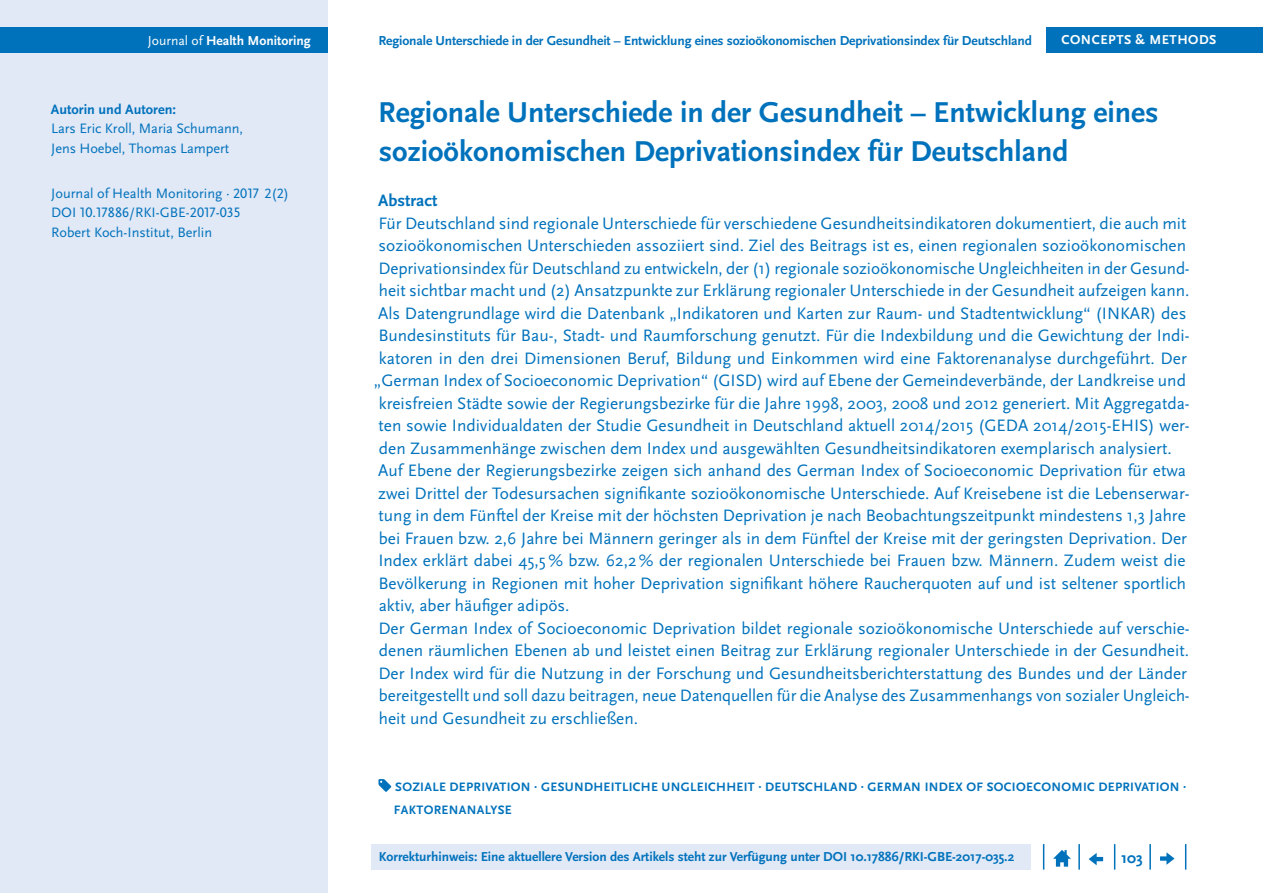
<style>
.page{position:relative;width:1263px;height:893px;background:#fff}
.page>*{position:absolute;margin:0;border:0;box-sizing:border-box;transform-origin:0 0}
.t1{font:700 30px/39px "Scala Sans Pro";color:#0072bc}
.Abstract{font:17.25px/22.5px "Scala Sans Pro";color:#0072bc}
.t2{font:700 17.25px "Scala Sans Pro";color:#0072bc}
.t3{font:700 15.75px "Scala Sans Pro";color:#0072bc}
.Box_Text{font:14.25px/19.5px "Scala Sans Pro";color:#0072bc}
.Box_Text-2{font:700 14.25px "Scala Sans Pro";color:#0072bc}
.t4{font:700 13.65px "Scala Sans Pro";letter-spacing:-.01em;color:#0072bc}
.t5{font:700 13.65px "Scala Sans Pro";color:#fff}
.t6{font:700 13.5px "Scala Sans Pro";letter-spacing:-.005em;color:#0072bc}
.t7{font:700 13.5px "Scala Sans Pro";letter-spacing:.04em;color:#fff}
.t8{font:700 12.75px/22.5px "Scala Sans Pro";letter-spacing:.025em;color:#0072bc}
.s1{font-weight:400}
</style>
<div class="page">
<div style="left:0;top:0;width:327px;height:893px;background:#e1e8f6"></div>
<div style="left:0;top:28px;width:327px;height:25px;background:#0072bc"></div>
<svg style="left:1185px;top:844px;width:1px;height:26px"></svg>
<hr style="left:1149px;top:844px;width:2px;height:26px;background:#0072bc">
<svg style="left:1114px;top:844px;width:1px;height:26px"></svg>
<hr style="left:1078px;top:844px;width:2px;height:26px;background:#0072bc">
<svg style="left:1043px;top:844px;width:1px;height:26px"></svg>
<svg style="left:1053px;top:850px;width:18px;height:17px"></svg>
<svg style="left:1089px;top:853px;width:14px;height:12px"></svg>
<svg style="left:1160px;top:852px;width:14px;height:13px"></svg>
<div style="left:1046px;top:28px;width:217px;height:25px;background:#0072bc"></div>
<svg style="left:378px;top:779px;width:13px;height:13px"></svg>
<div style="left:372px;top:844px;width:659px;height:25px;background:#e1e8f6"></div>
<p class="t5" style="left:148px;top:33px;width:164px"><span class="s1">Journal of</span> Health Monitoring</p>
<p class="t4" style="left:378px;top:33px;width:655px">Regionale Unterschiede in der Gesundheit – Entwicklung eines sozioökonomischen Deprivationsindex für Deutschland</p>
<p class="t7" style="left:1061px;top:32px;width:157px">CONCEPTS &amp; METHODS</p>
<p class="Box_Text-2" style="left:51px;top:101px;width:127px">Autorin und Autoren:</p>
<p class="Box_Text" style="left:51px;top:119px;width:193px">Lars Eric Kroll, Maria Schumann,</p>
<p class="Box_Text" style="left:51px;top:138px;width:180px">Jens Hoebel, Thomas Lampert</p>
<p class="Box_Text" style="left:51px;top:183px;width:239px">Journal of Health Monitoring · 2017 2(2)<br>DOI 10.17886/RKI-GBE-2017-035</p>
<p class="Box_Text" style="left:51px;top:222px;width:162px">Robert Koch-Institut, Berlin</p>
<h1 class="t1" style="left:378px;top:93px;width:782px">Regionale Unterschiede in der Gesundheit – Entwicklung eines sozioökonomischen Deprivationsindex für Deutschland</h1>
<h2 class="t2" style="left:378px;top:190px;width:61px">Abstract</h2>
<p class="Abstract" style="left:378px;top:212px;width:813px">Für Deutschland sind regionale Unterschiede für verschiedene Gesundheitsindikatoren dokumentiert, die auch mit sozioökonomischen Unterschieden assoziiert sind. Ziel des Beitrags ist es, einen regionalen sozioökonomischen Deprivationsindex für Deutschland zu entwickeln, der (1) regionale sozioökonomische Ungleichheiten in der Gesund&shy;heit sichtbar macht und (2) Ansatzpunkte zur Erklärung regionaler Unterschiede in der Gesundheit aufzeigen kann.</p>
<p class="Abstract" style="left:374px;top:302px;width:817px">Als Datengrundlage wird die Datenbank „Indikatoren und Karten zur Raum- und Stadtentwicklung“ (INKAR) des Bundesinstituts für Bau-, Stadt- und Raumforschung genutzt. Für die Indexbildung und die Gewichtung der Indi&shy;katoren in den drei Dimensionen Beruf, Bildung und Einkommen wird eine Faktorenanalyse durchgeführt. Der „German Index of Socioeconomic Deprivation“ (GISD) wird auf Ebene der Gemeindeverbände, der Landkreise und kreisfreien Städte sowie der Regierungsbezirke für die Jahre 1998, 2003, 2008 und 2012 generiert. Mit Aggregatda&shy;ten sowie Individualdaten der Studie Gesundheit in Deutschland aktuell 2014/2015 (GEDA 2014/2015-EHIS) wer&shy;den Zusammenhänge zwischen dem Index und ausgewählten Gesundheitsindikatoren exemplarisch analysiert.</p>
<p class="Abstract" style="left:378px;top:459px;width:813px">Auf Ebene der Regierungsbezirke zeigen sich anhand des German Index of Socioeconomic Deprivation für etwa zwei Drittel der Todesursachen signifikante sozioökonomische Unterschiede. Auf Kreisebene ist die Lebenserwar&shy;tung in dem Fünftel der Kreise mit der höchsten Deprivation je nach Beobachtungszeitpunkt mindestens 1,3 Jahre bei Frauen bzw. 2,6 Jahre bei Männern geringer als in dem Fünftel der Kreise mit der geringsten Deprivation. Der Index erklärt dabei 45,5% bzw. 62,2% der regionalen Unterschiede bei Frauen bzw. Männern. Zudem weist die Bevölkerung in Regionen mit hoher Deprivation signifikant höhere Raucherquoten auf und ist seltener sportlich aktiv, aber häufiger adipös.</p>
<p class="Abstract" style="left:378px;top:617px;width:813px">Der German Index of Socioeconomic Deprivation bildet regionale sozioökonomische Unterschiede auf verschie&shy;denen räumlichen Ebenen ab und leistet einen Beitrag zur Erklärung regionaler Unterschiede in der Gesundheit.<br>Der Index wird für die Nutzung in der Forschung und Gesundheitsberichterstattung des Bundes und der Länder bereitgestellt und soll dazu beitragen, neue Datenquellen für die Analyse des Zusammenhangs von sozialer Ungleich&shy;heit und Gesundheit zu erschließen.</p>
<p class="t8" style="left:394px;top:776px;width:794px">SOZIALE DEPRIVATION · GESUNDHEITLICHE UNGLEICHHEIT · DEUTSCHLAND · GERMAN INDEX OF SOCIOECONOMIC DEPRIVATION ·<br>FAKTORENANALYSE</p>
<p class="t6" style="left:379px;top:848px;width:637px">Korrekturhinweis: Eine aktuellere Version des Artikels steht zur Verfügung unter DOI 10.17886/RKI-GBE-2017-035.2</p>
<p class="t3" style="left:1121px;top:849px;width:23px">103</p>
</div>
